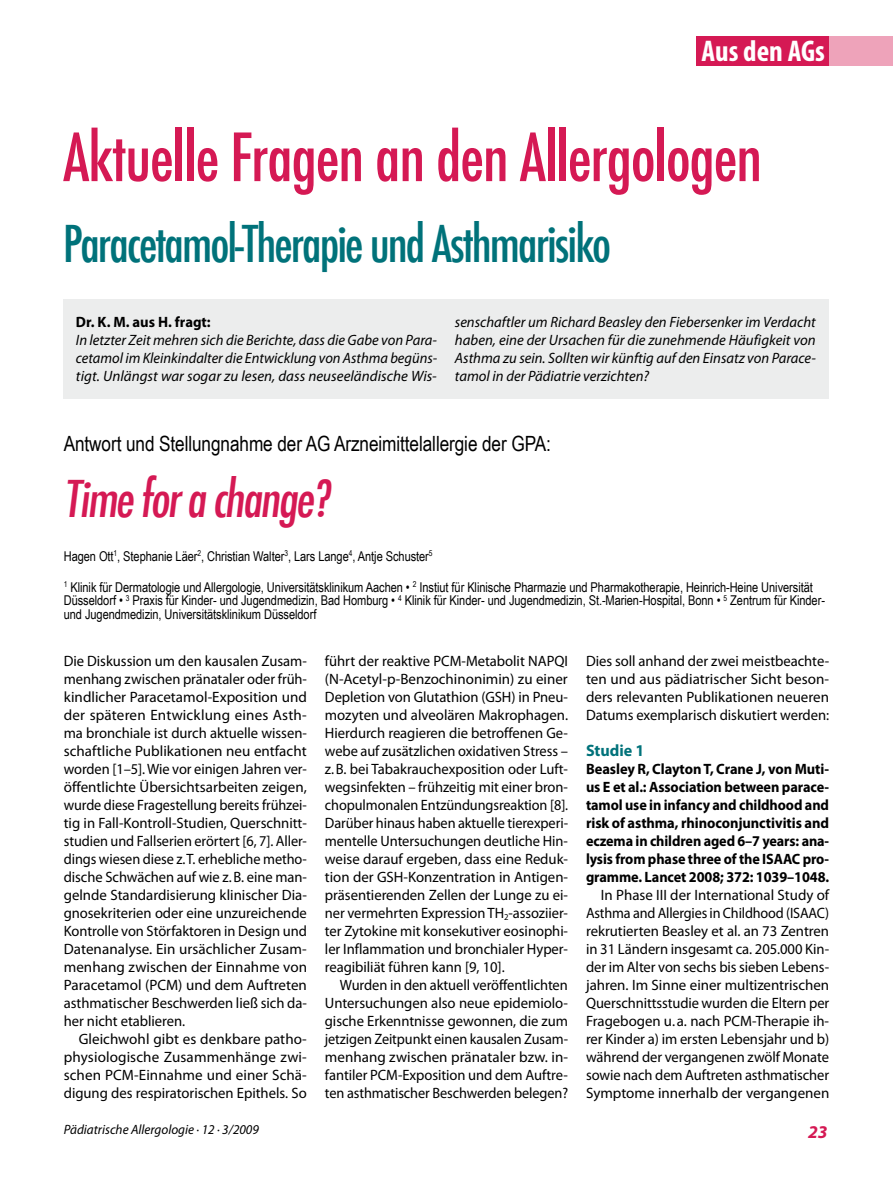
<style>
.page{position:relative;width:893px;height:1191px;background:#fff}
.page>*{position:absolute;margin:0;border:0;box-sizing:border-box;transform-origin:0 0}
.t1{font:500 condensed 64.5px "Futura";letter-spacing:-.02em;color:#d51954}
.t2{font:500 condensed 49.5px "Futura";letter-spacing:-.04em;color:#00727a}
.t3{font:500 condensed 49.5px "Futura";color:#d51954}
.t4{font:700 condensed 30px "Myriad Pro";color:#fff}
.t5{font:21px "Arial Narrow";letter-spacing:-.005em;color:#000}
.t6{font:italic 700 18px "Myriad Pro";color:#d51954}
.t7{font:700 16.5px "Myriad Pro";letter-spacing:-.005em;color:#00727a}
.t8{font:15px/18px "Myriad Pro";letter-spacing:-.005em;color:#000;text-align:justify}
.t9{font:italic 15px/18px "Myriad Pro";color:#000;text-align:justify}
.t10{font:15px/18px "Myriad Pro";letter-spacing:-.005em;color:#000;text-align:justify;scale:.96 1}
.t11{font:700 15px/18px "Myriad Pro";letter-spacing:-.005em;color:#000;text-align:justify;scale:.96 1}
.t12{font:700 15px "Myriad Pro";letter-spacing:-.005em;color:#000}
.t13{font:13.5px/13.5px "Arial Narrow";letter-spacing:-.005em;color:#000}
.t14{font:italic 13.5px "Myriad Pro";color:#000}
</style>
<div class="page">
<div style="left:696px;top:36px;width:197px;height:29px;background:#d51954"></div>
<div style="left:829px;top:36px;width:64px;height:30px;background:#eea3ba"></div>
<div style="left:63px;top:299px;width:766px;height:100px;background:#eceded"></div>
<h3 class="t4" style="left:701px;top:32px;width:125px">Aus den AGs</h3>
<h1 class="t1" style="left:63px;top:116px;width:701px">Aktuelle Fragen an den Allergologen</h1>
<h2 class="t2" style="left:63px;top:212px;width:549px">Paracetamol-Therapie und Asthmarisiko</h2>
<p class="t12" style="left:76px;top:312px;width:136px">Dr. K. M. aus H. fragt:</p>
<p class="t9" style="left:76px;top:331px;width:363px">In letzter Zeit mehren sich die Berichte, dass die Gabe von Para&shy;cetamol im Kleinkindalter die Entwicklung von Asthma begüns&shy;tigt. Unlängst war sogar zu lesen, dass neuseeländische Wis-</p>
<p class="t9" style="left:455px;top:313px;width:362px">senschaftler um Richard Beasley den Fiebersenker im Verdacht haben, eine der Ursachen für die zunehmende Häufigkeit von Asthma zu sein. Sollten wir künftig auf den Einsatz von Parace&shy;tamol in der Pädiatrie verzichten?</p>
<h3 class="t5" style="left:64px;top:428px;width:489px">Antwort und Stellungnahme der AG Arzneimittelallergie der GPA:</h3>
<h2 class="t3" style="left:64px;top:467px;width:276px">Timeforachange?</h2>
<p class="t13" style="left:64px;top:548px;width:370px">Hagen Ott<sup>1</sup>, Stephanie Läer<sup>2</sup>, Christian Walter<sup>3</sup>, Lars Lange<sup>4</sup>, Antje Schuster<sup>5</sup></p>
<p class="t13" style="left:64px;top:580px;width:763px"><sup>1</sup> Klinik für Dermatologie und Allergologie, Universitätsklinikum Aachen • <sup>2</sup> Instiut für Klinische Pharmazie und Pharmakotherapie, Heinrich-Heine Universität<br>Düsseldorf • <sup>3</sup> Praxis für Kinder- und Jugendmedizin, Bad Homburg • <sup>4</sup> Klinik für Kinder- und Jugendmedizin, St.-Marien-Hospital, Bonn • <sup>5</sup> Zentrum für Kinder&shy;und Jugendmedizin, Universitätsklinikum Düsseldorf</p>
<p class="t8" style="left:64px;top:652px;width:245px">Die Diskussion um den kausalen Zusam&shy;menhang zwischen pränataler oder früh&shy;kindlicher Paracetamol-Exposition und der späteren Entwicklung eines Asth&shy;ma bronchiale ist durch aktuelle wissen&shy;schaftliche Publikationen neu entfacht worden [1–5]. Wie vor einigen Jahren ver&shy;öffentlichte Übersichtsarbeiten zeigen, wurde diese Fragestellung bereits frühzei&shy;tig in Fall-Kontroll-Studien, Querschnitt&shy;studien und Fallserien erörtert [6, 7]. Aller&shy;dings wiesen diese z.T. erhebliche metho&shy;dische Schwächen auf wie z.B. eine man&shy;gelnde Standardisierung klinischer Dia&shy;gnosekriterien oder eine unzureichende Kontrolle von Störfaktoren in Design und Datenanalyse. Ein ursächlicher Zusam&shy;menhang zwischen der Einnahme von Paracetamol (PCM) und dem Auftreten asthmatischer Beschwerden ließ sich da&shy;her nicht etablieren.</p>
<p class="t8" style="left:64px;top:1030px;width:245px;text-indent:15px">Gleichwohl gibt es denkbare patho&shy;physiologische Zusammenhänge zwi&shy;schen PCM-Einnahme und einer Schä&shy;digung des respiratorischen Epithels. So</p>
<p class="t8" style="left:325px;top:652px;width:245px">führt der reaktive PCM-Metabolit NAPQI (N-Acetyl-p-Benzochinonimin) zu einer Depletion von Glutathion (GSH) in Pneu&shy;mozyten und alveolären Makrophagen.<br>Hierdurch reagieren die betroffenen Ge&shy;webe auf zusätzlichen oxidativen Stress – z.B. bei Tabakrauchexposition oder Luft&shy;wegsinfekten – frühzeitig mit einer bron&shy;chopulmonalen Entzündungsreaktion [8].<br>Darüber hinaus haben aktuelle tierexperi&shy;mentelle Untersuchungen deutliche Hin&shy;weise darauf ergeben, dass eine Reduk&shy;tion der GSH-Konzentration in Antigen&shy;präsentierenden Zellen der Lunge zu ei&shy;ner vermehrten Expression TH<sub>2</sub>-assoziier&shy;ter Zytokine mit konsekutiver eosinophi&shy;ler Inflammation und bronchialer Hyper&shy;reagibiliät führen kann [9, 10].</p>
<p class="t10" style="left:325px;top:976px;width:255px;text-indent:15px">Wurden in den aktuell veröffentlichten Untersuchungen also neue epidemiolo&shy;gische Erkenntnisse gewonnen, die zum jetzigen Zeitpunkt einen kausalen Zusam&shy;menhang zwischen pränataler bzw. in&shy;fantiler PCM-Exposition und dem Auftre&shy;ten asthmatischer Beschwerden belegen?</p>
<p class="t8" style="left:586px;top:652px;width:245px">Dies soll anhand der zwei meistbeachte&shy;ten und aus pädiatrischer Sicht beson&shy;ders relevanten Publikationen neueren Datums exemplarisch diskutiert werden:</p>
<p class="t7" style="left:586px;top:740px;width:60px">Studie 1</p>
<p class="t11" style="left:586px;top:759px;width:255px">Beasley R, Clayton T, Crane J, von Muti&shy;us E et al.: Association between parace&shy;tamol use in infancy and childhood and risk of asthma, rhinoconjunctivitis and eczema in children aged 6–7 years: ana&shy;lysis from phase three of the ISAAC pro&shy;gramme. Lancet 2008; 372: 1039–1048.</p>
<p class="t8" style="left:586px;top:886px;width:245px;text-indent:15px">In Phase III der International Study of Asthma and Allergies in Childhood (ISAAC) rekrutierten Beasley et al. an 73 Zentren in 31 Ländern insgesamt ca. 205.000 Kin&shy;der im Alter von sechs bis sieben Lebens&shy;jahren. Im Sinne einer multizentrischen Querschnittsstudie wurden die Eltern per Fragebogen u.a. nach PCM-Therapie ih&shy;rer Kinder a) im ersten Lebensjahr und b) während der vergangenen zwölf Monate sowie nach dem Auftreten asthmatischer Symptome innerhalb der vergangenen</p>
<p class="t14" style="left:64px;top:1121px;width:197px">Pädiatrische Allergologie ∙ 12 ∙ 3/2009</p>
<p class="t6" style="left:808px;top:1120px;width:21px">23</p>
</div>
